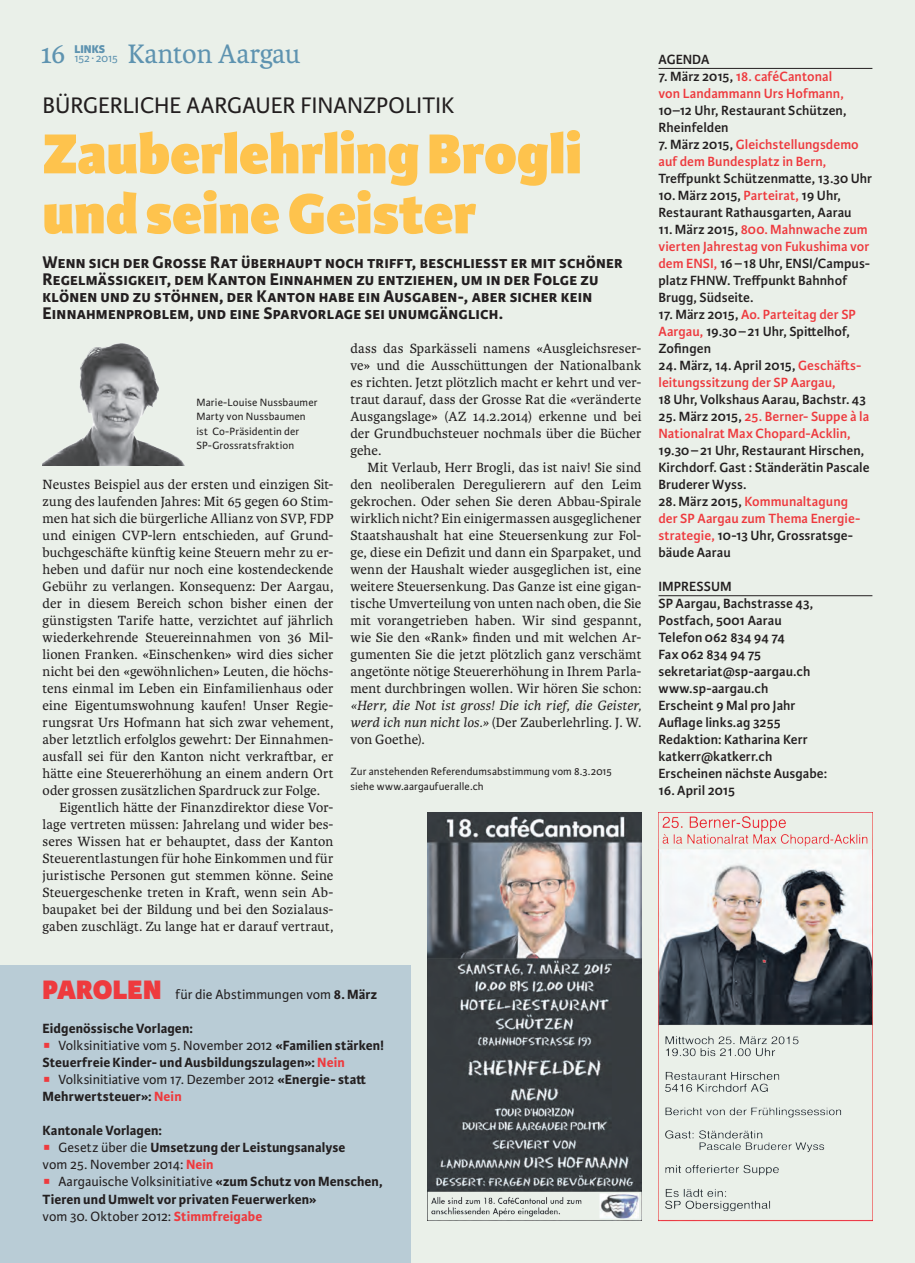
<style>
.page{position:relative;width:915px;height:1263px;background:#fff}
.page>*{position:absolute;margin:0;border:0;box-sizing:border-box;transform-origin:0 0}
.t1{font:800 60px/60px "Karmina Sans";color:#fec34d}
.t2{font:28.5px "Karmina";letter-spacing:-.01em;color:#5e93b0}
.t3{font:24px "Karmina Sans";color:#231f20}
.t4{font:700 18px/17px "Karmina Sans";letter-spacing:.01em;color:#231f20}
.t5{font:14.25px/17px "Karmina";letter-spacing:.01em;color:#231f20;text-align:justify}
.t6{font:600 14.25px/17px "Karmina Sans";letter-spacing:.005em;color:#231f20}
.t7{font:700 14.25px/17px "Karmina Sans";letter-spacing:.005em;color:#231f20}
.t8{font:600 14.25px/17px "Karmina Sans";letter-spacing:.005em;color:#ee3a3e}
.t9{font:italic 14.25px/17px "Karmina";letter-spacing:.01em;color:#231f20;text-align:justify}
.t10{font:14.25px "Karmina Sans";letter-spacing:.005em;color:#231f20}
.t11{font:12px "Karmina Sans";letter-spacing:-.015em;color:#5e93b0}
.t12{font:800 12px "Karmina Sans";color:#5e93b0}
.t13{font:11.25px/14.2px "Karmina Sans";letter-spacing:.015em;color:#231f20}
.s1{font-style:normal}
.s2{color:#231f20}
.s3{color:#ee3a3e}
.s4{font-weight:800;font-size:28.5px;color:#ee3a3e}
.s5{font-weight:700}
.s6{font-weight:400;color:#ee3a3e}
.s7{font-weight:400}
</style>
<div class="page">
<div style="left:0;top:0;width:914px;height:1263px;background:#eaf0e9"></div>
<hr style="left:658px;top:68px;width:214px;height:1px;background:#231f20">
<hr style="left:658px;top:595px;width:214px;height:1px;background:#231f20">
<div style="left:0;top:965px;width:410px;height:298px;background:#b9ccd6"></div>
<img style="left:427px;top:812px;width:214px;height:408px">
<img style="left:658px;top:812px;width:214px;height:410px">
<img style="left:43px;top:343px;width:142px;height:123px">
<p class="t11" style="left:74px;top:52px;width:45px">152 ∙ 2015</p>
<h2 class="t2" style="left:128px;top:38px;width:174px">Kanton Aargau</h2>
<h2 class="t2" style="left:40px;top:38px;width:27px">16</h2>
<p class="t12" style="left:74px;top:43px;width:32px">LINKS</p>
<h3 class="t3" style="left:43px;top:92px;width:413px">BÜRGERLICHE AARGAUER FINANZPOLITIK</h3>
<h1 class="t1" style="left:43px;top:126px;width:540px">Zauberlehrling Brogli und seine Geister</h1>
<p class="t4" style="left:43px;top:254px;width:581px">Wenn sich der Grosse Rat überhaupt noch trifft, beschliesst er mit schöner Regelmässigkeit, dem Kanton Einnahmen zu entziehen, um in der Folge zu klönen und zu stöhnen, der Kanton habe ein Ausgaben-, aber sicher kein Einnahmenproblem, und eine Sparvorlage sei unumgänglich.</p>
<p class="t13" style="left:196px;top:395px;width:122px">Marie-Louise Nussbaumer<br>Marty von Nussbaumen ist Co-Präsidentin der<br>SP-Grossratsfraktion</p>
<p class="t5" style="left:43px;top:476px;width:292px">Neustes Beispiel aus der ersten und einzigen Sit-</p>
<p class="t5" style="left:43px;top:493px;width:292px">zung des laufenden Jahres: Mit 65 gegen 60 Stim-</p>
<p class="t5" style="left:43px;top:510px;width:292px">men hat sich die bürgerliche Allianz von SVP, FDP</p>
<p class="t5" style="left:43px;top:527px;width:292px">und einigen CVP-lern entschieden, auf Grund-</p>
<p class="t5" style="left:43px;top:544px;width:292px">buchgeschäfte künftig keine Steuern mehr zu er-</p>
<p class="t5" style="left:43px;top:561px;width:292px">heben und dafür nur noch eine kostendeckende</p>
<p class="t5" style="left:43px;top:578px;width:292px">Gebühr zu verlangen. Konsequenz: Der Aargau,</p>
<p class="t5" style="left:43px;top:595px;width:292px">der in diesem Bereich schon bisher einen der</p>
<p class="t5" style="left:43px;top:612px;width:292px">günstigsten Tarife hatte, verzichtet auf jährlich</p>
<p class="t5" style="left:43px;top:629px;width:292px">wiederkehrende Steuereinnahmen von 36 Mil-</p>
<p class="t5" style="left:43px;top:646px;width:292px">lionen Franken. «Einschenken» wird dies sicher</p>
<p class="t5" style="left:43px;top:663px;width:292px">nicht bei den «gewöhnlichen» Leuten, die höchs-</p>
<p class="t5" style="left:43px;top:680px;width:292px">tens einmal im Leben ein Einfamilienhaus oder</p>
<p class="t5" style="left:43px;top:697px;width:292px">eine Eigentumswohnung kaufen! Unser Regie-</p>
<p class="t5" style="left:43px;top:714px;width:292px">rungsrat Urs Hofmann hat sich zwar vehement,</p>
<p class="t5" style="left:43px;top:731px;width:292px">aber letztlich erfolglos gewehrt: Der Einnahmen-</p>
<p class="t5" style="left:43px;top:748px;width:292px">ausfall sei für den Kanton nicht verkraftbar, er</p>
<p class="t5" style="left:43px;top:765px;width:292px">hätte eine Steuererhöhung an einem andern Ort</p>
<p class="t5" style="left:43px;top:782px;width:279px">oder grossen zusätzlichen Spardruck zur Folge.</p>
<p class="t5" style="left:60px;top:799px;width:275px">Eigentlich hätte der Finanzdirektor diese Vor-</p>
<p class="t5" style="left:43px;top:816px;width:292px">lage vertreten müssen: Jahrelang und wider bes-</p>
<p class="t5" style="left:43px;top:833px;width:292px">seres Wissen hat er behauptet, dass der Kanton</p>
<p class="t5" style="left:43px;top:850px;width:292px">Steuerentlastungen für hohe Einkommen und für</p>
<p class="t5" style="left:43px;top:867px;width:292px">juristische Personen gut stemmen könne. Seine</p>
<p class="t5" style="left:43px;top:884px;width:292px">Steuergeschenke treten in Kraft, wenn sein Ab-</p>
<p class="t5" style="left:43px;top:901px;width:292px">baupaket bei der Bildung und bei den Sozialaus-</p>
<p class="t5" style="left:43px;top:918px;width:292px">gaben zuschlägt. Zu lange hat er darauf vertraut,</p>
<p class="t5" style="left:350px;top:340px;width:292px">dass das Sparkässeli namens «Ausgleichsreser&shy;ve» und die Ausschüttungen der Nationalbank es richten. Jetzt plötzlich macht er kehrt und ver&shy;traut darauf, dass der Grosse Rat die «veränderte Ausgangslage» (AZ 14.2.2014) erkenne und bei der Grundbuchsteuer nochmals über die Bücher gehe.</p>
<p class="t5" style="left:350px;top:459px;width:292px;text-indent:17px">Mit Verlaub, Herr Brogli, das ist naiv! Sie sind den neoliberalen Deregulierern auf den Leim gekrochen. Oder sehen Sie deren Abbau-Spirale wirklich nicht? Ein einigermassen ausgeglichener Staatshaushalt hat eine Steuersenkung zur Fol&shy;ge, diese ein Defizit und dann ein Sparpaket, und wenn der Haushalt wieder ausgeglichen ist, eine weitere Steuersenkung. Das Ganze ist eine gigan&shy;tische Umverteilung von unten nach oben, die Sie mit vorangetrieben haben. Wir sind gespannt, wie Sie den «Rank» finden und mit welchen Ar&shy;gumenten Sie die jetzt plötzlich ganz verschämt angetönte nötige Steuererhöhung in Ihrem Parla&shy;ment durchbringen wollen. Wir hören Sie schon:</p>
<p class="t9" style="left:350px;top:697px;width:292px">«Herr, die Not ist gross! Die ich rief, die Geister, werd ich nun nicht los.» <span class="s1">(Der Zauberlehrling. J. W. von Goethe).</span></p>
<p class="t13" style="left:350px;top:765px;width:263px">Zur anstehenden Referendumsabstimmung vom 8.3.2015 siehe www.aargaufueralle.ch</p>
<p class="t6" style="left:658px;top:51px;width:52px">AGENDA</p>
<p class="t8" style="left:658px;top:68px;width:187px"><span class="s2">7. März 2015,</span> 18. caféCantonal von Landammann Urs Hofmann,</p>
<p class="t6" style="left:658px;top:102px;width:189px">10–12 Uhr, Restaurant Schützen,<br>Rheinfelden</p>
<p class="t8" style="left:658px;top:136px;width:202px"><span class="s2">7. März 2015,</span> Gleichstellungsdemo auf dem Bundesplatz in Bern,</p>
<p class="t6" style="left:658px;top:170px;width:215px">Treffpunkt Schützenmatte, 13.30 Uhr</p>
<p class="t6" style="left:658px;top:187px;width:194px">10. März 2015, <span class="s3">Parteirat,</span> 19 Uhr,<br>Restaurant Rathausgarten, Aarau</p>
<p class="t6" style="left:658px;top:221px;width:213px">11. März 2015, <span class="s3">800. Mahnwache zum vierten Jahrestag von Fukushima vor dem ENSI,</span> 16–18 Uhr, ENSI/Campus&shy;platz FHNW. Treffpunkt Bahnhof<br>Brugg, Südseite.</p>
<p class="t6" style="left:658px;top:306px;width:199px">17. März 2015, <span class="s3">Ao. Parteitag der SP<br>Aargau,</span> 19.30–21 Uhr, Spittelhof,<br>Zofingen</p>
<p class="t8" style="left:658px;top:357px;width:204px"><span class="s2">24. März, 14. April 2015,</span> Geschäfts&shy;leitungssitzung der SP Aargau,</p>
<p class="t6" style="left:658px;top:391px;width:209px">18 Uhr, Volkshaus Aarau, Bachstr. 43</p>
<p class="t8" style="left:658px;top:408px;width:212px"><span class="s2">25. März 2015,</span> 25. Berner- Suppe à la<br>Nationalrat Max Chopard-Acklin,</p>
<p class="t6" style="left:658px;top:442px;width:212px">19.30–21 Uhr, Restaurant Hirschen,<br>Kirchdorf. Gast : Ständerätin Pascale<br>Bruderer Wyss.</p>
<p class="t8" style="left:658px;top:493px;width:202px"><span class="s2">28. März 2015,</span> Kommunaltagung der SP Aargau zum Thema Energie&shy;strategie, <span class="s2">10-13 Uhr, Grossratsge&shy;bäude Aarau</span></p>
<p class="t6" style="left:658px;top:578px;width:170px">IMPRESSUM<br>SP Aargau, Bachstrasse 43,<br>Postfach, 5001 Aarau<br>Telefon 062 834 94 74<br>Fax 062 834 94 75 sekretariat@sp-aargau.ch www.sp-aargau.ch<br>Erscheint 9 Mal pro Jahr<br>Auflage links.ag 3255<br>Redaktion: Katharina Kerr katkerr@katkerr.ch<br>Erscheinen nächste Ausgabe:</p>
<p class="t6" style="left:658px;top:782px;width:78px">16. April 2015</p>
<p class="t10" style="left:43px;top:987px;width:336px"><span class="s4">PAROLEN</span> für die Abstimmungen vom <span class="s5">8. März</span></p>
<p class="t7" style="left:43px;top:1020px;width:343px">Eidgenössische Vorlagen:<br><span class="s6">i</span> <span class="s7">Volksinitiative vom 5. November 2012</span> «Familien stärken!<br>Steuerfreie Kinder- und Ausbildungszulagen»: <span class="s3">Nein<br></span><span class="s6">i</span> <span class="s7">Volksinitiative vom 17. Dezember 2012</span> «Energie- statt Mehrwertsteuer»: <span class="s3">Nein</span></p>
<p class="t7" style="left:43px;top:1122px;width:341px">Kantonale Vorlagen:<br><span class="s6">i</span> <span class="s7">Gesetz über die</span> Umsetzung der Leistungsanalyse<br><span class="s7">vom 25. November 2014:</span> <span class="s3">Nein<br></span><span class="s6">i</span> <span class="s7">Aargauische Volksinitiative</span> «zum Schutz von Menschen, Tieren und Umwelt vor privaten Feuerwerken»<br><span class="s7">vom 30. Oktober 2012:</span> <span class="s3">Stimmfreigabe</span></p>
</div>
